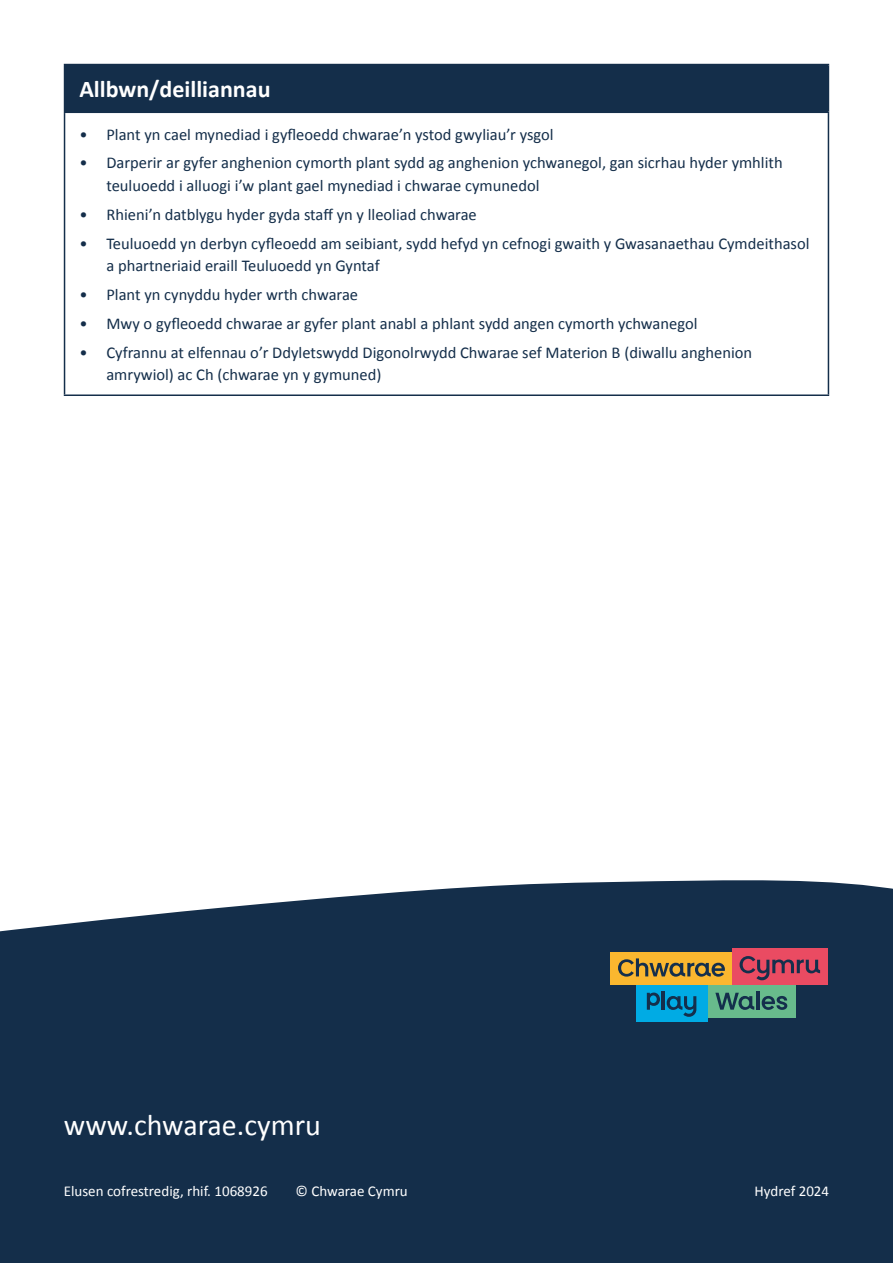
<style>
.page{position:relative;width:893px;height:1263px;background:#fff}
.page>*{position:absolute;margin:0;border:0;box-sizing:border-box;transform-origin:0 0}
.t1{font:30px "Calibri";color:#fff}
.t2{font:700 24px "Calibri";color:#fff}
.t3{font:16.5px/22.5px "Calibri";color:#142e4a}
.t4{font:15px "Calibri";color:#fff}
</style>
<div class="page">
<div style="left:65px;top:65px;width:763px;height:47px;background:#142e4a"></div>
<hr style="left:64px;top:64px;width:765px;height:1px;background:#142e4a">
<hr style="left:64px;top:65px;width:1px;height:47px;background:#142e4a">
<hr style="left:828px;top:65px;width:1px;height:47px;background:#142e4a">
<hr style="left:64px;top:112px;width:765px;height:1px;background:#142e4a">
<hr style="left:64px;top:113px;width:1px;height:281px;background:#142e4a">
<hr style="left:828px;top:113px;width:1px;height:281px;background:#142e4a">
<hr style="left:64px;top:394px;width:765px;height:2px;background:#142e4a">
<div style="left:0;top:880px;width:893px;height:383px;background:#142e4a"></div>
<div style="left:732px;top:948px;width:95px;height:37px;background:#ea4b62"></div>
<div style="left:611px;top:952px;width:121px;height:33px;background:#fab72f"></div>
<div style="left:707px;top:985px;width:88px;height:32px;background:#68bb8c"></div>
<div style="left:636px;top:985px;width:71px;height:36px;background:#00abe4"></div>
<hr style="left:756px;top:992px;width:3px;height:18px;background:#142f4c">
<svg style="left:762px;top:996px;width:25px;height:14px"></svg>
<svg style="left:715px;top:993px;width:39px;height:17px"></svg>
<svg style="left:739px;top:956px;width:81px;height:24px"></svg>
<svg style="left:618px;top:958px;width:107px;height:19px"></svg>
<hr style="left:662px;top:992px;width:3px;height:18px;background:#142f4c">
<svg style="left:667px;top:996px;width:29px;height:21px"></svg>
<svg style="left:647px;top:992px;width:13px;height:18px"></svg>
<h2 class="t2" style="left:79px;top:72px;width:193px">Allbwn/deilliannau</h2>
<p class="t3" style="left:79px;top:122px;width:476px">• Plant yn cael mynediad i gyfleoedd chwarae’n ystod gwyliau’r ysgol</p>
<p class="t3" style="left:106px;top:151px;width:678px;text-indent:-27px">• Darperir ar gyfer anghenion cymorth plant sydd ag anghenion ychwanegol, gan sicrhau hyder ymhlith teuluoedd i alluogi i’w plant gael mynediad i chwarae cymunedol</p>
<p class="t3" style="left:79px;top:203px;width:399px">• Rhieni’n datblygu hyder gyda staff yn y lleoliad chwarae</p>
<p class="t3" style="left:106px;top:231px;width:705px;text-indent:-27px">• Teuluoedd yn derbyn cyfleoedd am seibiant, sydd hefyd yn cefnogi gwaith y Gwasanaethau Cymdeithasol a phartneriaid eraill Teuluoedd yn Gyntaf</p>
<p class="t3" style="left:79px;top:283px;width:280px">• Plant yn cynyddu hyder wrth chwarae</p>
<p class="t3" style="left:79px;top:312px;width:620px">• Mwy o gyfleoedd chwarae ar gyfer plant anabl a phlant sydd angen cymorth ychwanegol</p>
<p class="t3" style="left:106px;top:341px;width:647px;text-indent:-27px">• Cyfrannu at elfennau o’r Ddyletswydd Digonolrwydd Chwarae sef Materion B (diwallu anghenion amrywiol) ac Ch (chwarae yn y gymuned)</p>
<h1 class="t1" style="left:64px;top:1104px;width:259px">www.chwarae.cymru</h1>
<p class="t4" style="left:64px;top:1180px;width:205px">Elusen cofrestredig, rhif. 1068926</p>
<p class="t4" style="left:296px;top:1180px;width:114px">© Chwarae Cymru</p>
<p class="t4" style="left:755px;top:1180px;width:76px">Hydref 2024</p>
</div>
